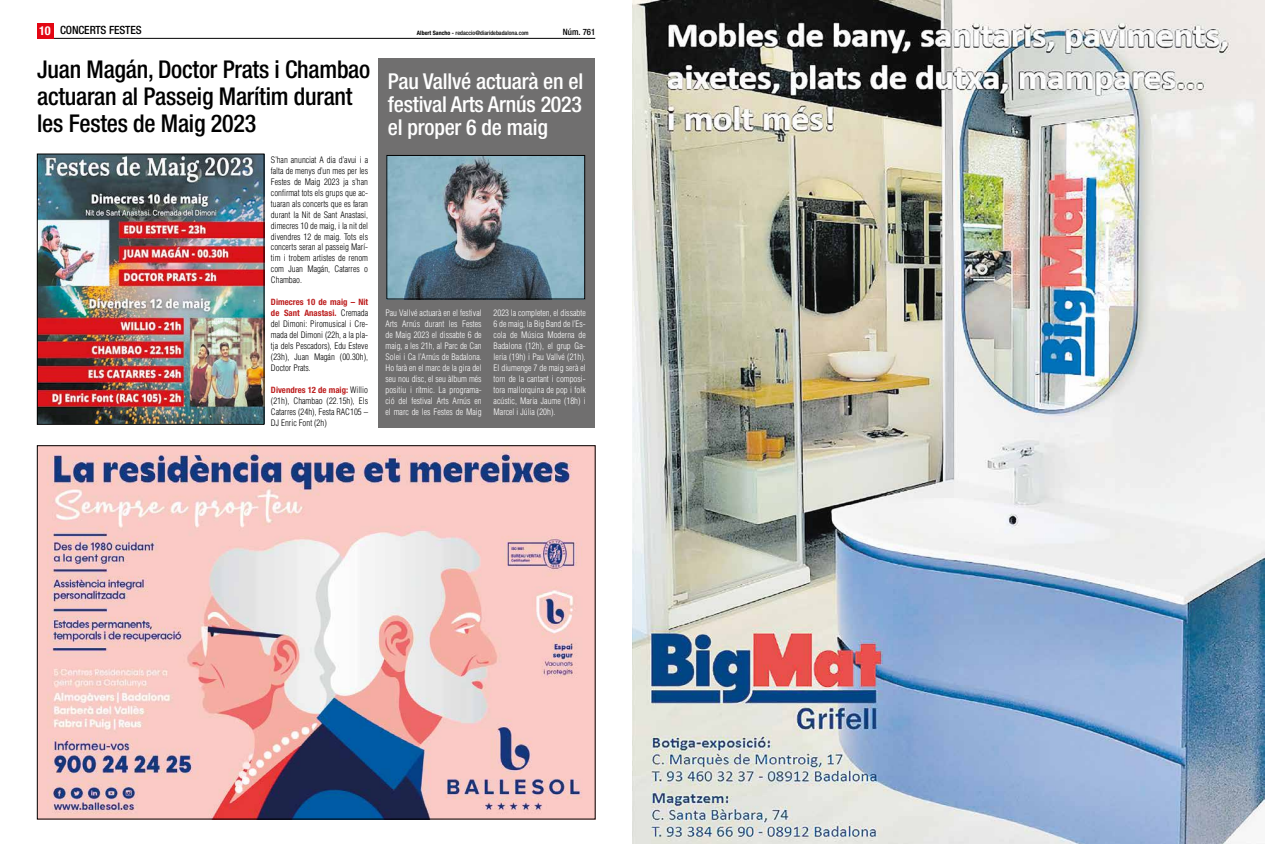
<style>
.page{position:relative;width:1265px;height:844px;background:#fff}
.page>*{position:absolute;margin:0;border:0;box-sizing:border-box;transform-origin:0 0}
.t1{font:500 condensed 24.5px/27.1px "Helvetica Neue";letter-spacing:-.01em;color:#000}
.t2{font:500 condensed 21.88px/22.8px "Helvetica Neue";letter-spacing:-.01em;color:#fff;text-align:justify}
.t3{font:500 condensed 11.38px "Helvetica Neue";letter-spacing:-.01em;color:#000}
.t4{font:300 condensed 8.75px/10.9px "Helvetica";color:#fff;text-align:justify}
.t5{font:300 condensed 8.75px/10.9px "Helvetica";color:#000;text-align:justify}
.t6{font:700 condensed 8.75px/10.9px "Helvetica Neue";color:#bd1d1d}
.t7{font:500 condensed 8.75px "Helvetica Neue";color:#000}
.t8{font:500 condensed 6.04px "Helvetica Neue";color:#000}
.s1{font-weight:700;font-size:12.25px;color:#fff}
.s2{font-weight:700}
.s3{font-family:"Helvetica";font-weight:300;color:#000}
</style>
<div class="page">
<hr style="left:37px;top:38px;width:558px;height:1px;background:#000">
<div style="left:37px;top:24px;width:17px;height:15px;background:#e30613"></div>
<img style="left:39px;top:447px;width:554px;height:370px">
<img style="left:632px;top:0;width:633px;height:843px">
<div style="left:378px;top:58px;width:217px;height:370px;background:#706f6f"></div>
<img style="left:389px;top:157px;width:194px;height:140px">
<div style="left:387px;top:155px;width:198px;height:144px;border:1px solid #000"></div>
<img style="left:39px;top:156px;width:223px;height:266px">
<div style="left:37px;top:154px;width:227px;height:270px;border:1px solid #000"></div>
<h3 class="t3" style="left:39px;top:24px;width:104px"><span class="s1">10</span> CONCERTS FESTES</h3>
<p class="t8" style="left:417px;top:29px;width:113px"><span class="s2">Albert Sancho -</span> redaccio@diaridebadalona.com</p>
<p class="t7" style="left:563px;top:27px;width:34px">Núm. 761</p>
<h1 class="t1" style="left:37px;top:55px;width:335px">Juan Magán, Doctor Prats i Chambao actuaran al Passeig Marítim durant les Festes de Maig 2023</h1>
<p class="t5" style="left:271px;top:154px;width:99px">S’han anunciat A dia d’avui i a falta de menys d’un mes per les Festes de Maig 2023 ja s’han confirmat tots els grups que ac&shy;tuaran als concerts que es faran durant la Nit de Sant Anastasi, dimecres 10 de maig, i la nit del divendres 12 de maig. Tots els concerts seran al passeig Marí&shy;tim i trobem artistes de renom com Juan Magán, Catarres o Chambao.</p>
<p class="t6" style="left:271px;top:296px;width:99px">Dimecres 10 de maig – Nit de Sant Anastasi. <span class="s3">Cremada</span></p>
<p class="t5" style="left:271px;top:318px;width:99px">del Dimoni: Piromusical i Cre&shy;mada del Dimoni (22h, a la pla&shy;tja dels Pescadors), Edu Esteve (23h), Juan Magán (00.30h), Doctor Prats.</p>
<p class="t6" style="left:271px;top:384px;width:99px">Divendres 12 de maig: <span class="s3">Willio</span></p>
<p class="t5" style="left:271px;top:395px;width:99px">(21h), Chambao (22.15h), Els Catarres (24h), Festa RAC105 – DJ Enric Font (2h)</p>
<h2 class="t2" style="left:388px;top:70px;width:197px">Pau Vallvé actuarà en el festival Arts Arnús 2023 el proper 6 de maig</h2>
<p class="t4" style="left:386px;top:307px;width:98px">Pau Vallvé actuarà en el festival Arts Arnús durant les Festes de Maig 2023 el dissabte 6 de maig, a les 21h, al Parc de Can Solei i Ca l’Arnús de Badalona.<br>Ho farà en el marc de la gira del seu nou disc, el seu àlbum més positiu i rítmic. La programa&shy;ció del festival Arts Arnús en el marc de les Festes de Maig</p>
<p class="t4" style="left:494px;top:307px;width:94px">2023 la completen, el dissabte 6 de maig, la Big Band de l’Es&shy;cola de Música Moderna de Badalona (12h), el grup Ga&shy;leria (19h) i Pau Vallvé (21h).<br>El diumenge 7 de maig serà el torn de la cantant i composi&shy;tora mallorquina de pop i folk acústic, Maria Jaume (18h) i Marcel i Júlia (20h).</p>
</div>
